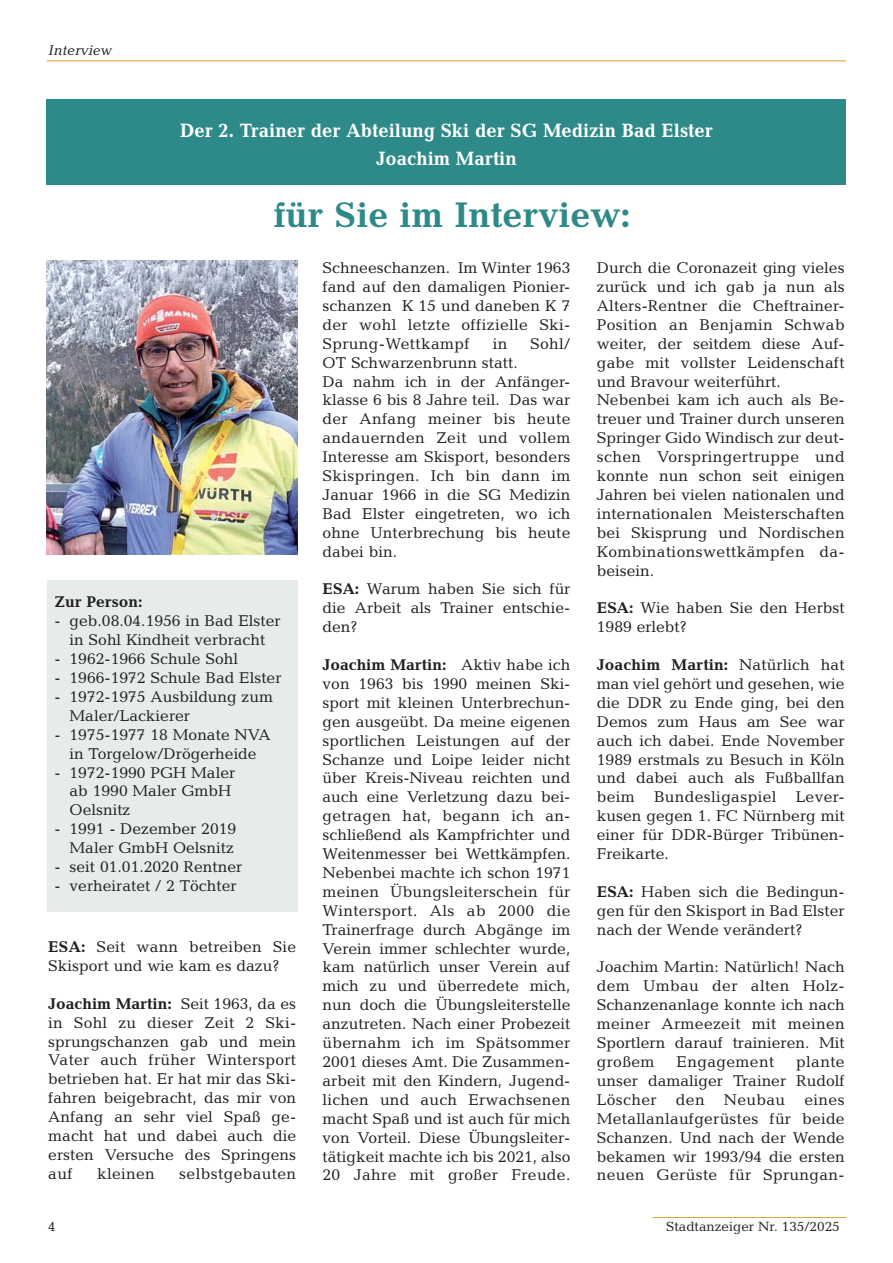
<style>
.page{position:relative;width:893px;height:1263px;background:#fff}
.page>*{position:absolute;margin:0;border:0;box-sizing:border-box;transform-origin:0 0}
.t1{font:700 36px "Candida";color:#2e8a88}
.t2{font:700 19.5px/28.5px "Candida";color:#fff;text-align:center;scale:.95 1}
.t3{font:15.75px/18.9px "Candida";color:#231f20;text-align:justify}
.t4{font:15.75px "Candida";letter-spacing:.02em;color:#231f20}
.t5{font:700 15.75px "Candida";color:#231f20}
.t6{font:italic 14.25px "Candida";color:#231f20}
.t7{font:13.5px "Candida";color:#231f20}
.s1{font-weight:700}
</style>
<div class="page">
<hr style="left:653px;top:1217px;width:193px;height:1px;background:#dca032">
<hr style="left:47px;top:60px;width:799px;height:1px;background:#dca032">
<img style="left:47px;top:261px;width:251px;height:293px">
<div style="left:47px;top:99px;width:799px;height:85px;background:#2e8a88"></div>
<div style="left:47px;top:580px;width:251px;height:331px;background:#e6ecec"></div>
<p class="t6" style="left:48px;top:45px;width:65px">Interview</p>
<p class="t2" style="left:180px;top:118px;width:562px">Der 2. Trainer der Abteilung Ski der SG Medizin Bad Elster<br>Joachim Martin</p>
<h1 class="t1" style="left:273px;top:203px;width:359px">für Sie im Interview:</h1>
<p class="t5" style="left:55px;top:597px;width:89px">Zur Person:</p>
<p class="t3" style="left:55px;top:613px;width:227px;text-align:center">- geb.08.04.1956 in Bad Elster in Sohl Kindheit verbracht</p>
<p class="t3" style="left:55px;top:651px;width:185px">- 1962-1966 Schule Sohl</p>
<p class="t3" style="left:55px;top:670px;width:228px">- 1966-1972 Schule Bad Elster</p>
<p class="t3" style="left:70px;top:689px;width:205px;text-indent:-15px">- 1972-1975 Ausbildung zum<br>Maler/Lackierer</p>
<p class="t3" style="left:55px;top:727px;width:218px;text-align:center">- 1975-1977 18 Monate NVA in Torgelow/Drögerheide</p>
<p class="t3" style="left:70px;top:764px;width:167px;text-align:left;text-indent:-15px">- 1972-1990 PGH Maler ab 1990 Maler GmbH<br>Oelsnitz</p>
<p class="t3" style="left:55px;top:821px;width:183px;text-align:right">- 1991 - Dezember 2019<br>Maler GmbH Oelsnitz</p>
<p class="t3" style="left:55px;top:859px;width:189px">- seit 01.01.2020 Rentner</p>
<p class="t3" style="left:55px;top:878px;width:183px">- verheiratet / 2 Töchter</p>
<p class="t3" style="left:48px;top:939px;width:249px"><span class="s1">ESA:</span> Seit wann betreiben Sie<br>Skisport und wie kam es dazu?</p>
<p class="t3" style="left:48px;top:995px;width:249px"><span class="s1">Joachim Martin:</span> Seit 1963, da es in Sohl zu dieser Zeit 2 Ski&shy;sprungschanzen gab und mein Vater auch früher Wintersport betrieben hat. Er hat mir das Ski&shy;fahren beigebracht, das mir von Anfang an sehr viel Spaß ge&shy;macht hat und dabei auch die ersten Versuche des Springens auf</p>
<p class="t4" style="left:97px;top:1168px;width:59px">kleinen</p>
<p class="t4" style="left:179px;top:1168px;width:118px">selbstgebauten</p>
<p class="t3" style="left:323px;top:260px;width:249px">Schneeschanzen. Im Winter 1963 fand auf den damaligen Pionier&shy;schanzen K 15 und daneben K 7 der wohl letzte offizielle Ski-Sprung-Wettkampf</p>
<p class="t3" style="left:493px;top:336px;width:16px">in</p>
<p class="t3" style="left:530px;top:336px;width:42px">Sohl/</p>
<p class="t3" style="left:323px;top:354px;width:249px;text-align:left">OT Schwarzenbrunn statt.<br>Da nahm ich in der Anfänger&shy;klasse 6 bis 8 Jahre teil. Das war der Anfang meiner bis heute andauernden Zeit und vollem<br>Interesse am Skisport, besonders<br>Skispringen. Ich bin dann im<br>Januar 1966 in die SG Medizin<br>Bad Elster eingetreten, wo ich ohne Unterbrechung bis heute dabei bin.</p>
<p class="t3" style="left:323px;top:581px;width:249px"><span class="s1">ESA:</span> Warum haben Sie sich für die Arbeit als Trainer entschie&shy;den?</p>
<p class="t3" style="left:323px;top:657px;width:249px"><span class="s1">Joachim Martin:</span> Aktiv habe ich von 1963 bis 1990 meinen Ski&shy;sport mit kleinen Unterbrechun&shy;gen ausgeübt. Da meine eigenen sportlichen Leistungen auf der Schanze und Loipe leider nicht über Kreis-Niveau reichten und auch eine Verletzung dazu bei&shy;getragen hat, begann ich an&shy;schließend als Kampfrichter und Weitenmesser bei Wettkämpfen.<br>Nebenbei machte ich schon 1971 meinen Übungsleiterschein für Wintersport. Als ab 2000 die Trainerfrage durch Abgänge im Verein immer schlechter wurde, kam natürlich unser Verein auf mich zu und überredete mich, nun doch die Übungsleiterstelle anzutreten. Nach einer Probezeit übernahm ich im Spätsommer 2001 dieses Amt. Die Zusammen&shy;arbeit mit den Kindern, Jugend&shy;lichen und auch Erwachsenen macht Spaß und ist auch für mich von Vorteil. Diese Übungsleiter&shy;tätigkeit machte ich bis 2021, also 20 Jahre mit großer Freude.</p>
<p class="t3" style="left:597px;top:260px;width:249px;text-align:left">Durch die Coronazeit ging vieles zurück und ich gab ja nun als<br>Alters-Rentner die Cheftrainer-<br>Position an Benjamin Schwab weiter, der seitdem diese Auf&shy;gabe mit vollster Leidenschaft und Bravour weiterführt.<br>Nebenbei kam ich auch als Be&shy;treuer und Trainer durch unseren<br>Springer Gido Windisch zur deut&shy;schen Vorspringertruppe und konnte nun schon seit einigen<br>Jahren bei vielen nationalen und internationalen Meisterschaften bei Skisprung und Nordischen<br>Kombinationswettkämpfen da&shy;beisein.</p>
<p class="t3" style="left:597px;top:600px;width:249px"><span class="s1">ESA:</span> Wie haben Sie den Herbst<br>1989 erlebt?</p>
<p class="t3" style="left:597px;top:657px;width:249px"><span class="s1">Joachim Martin:</span> Natürlich hat man viel gehört und gesehen, wie die DDR zu Ende ging, bei den Demos zum Haus am See war auch ich dabei. Ende November 1989 erstmals zu Besuch in Köln und dabei auch als Fußballfan beim Bundesligaspiel Lever&shy;kusen gegen 1. FC Nürnberg mit einer für DDR-Bürger Tribünen-Freikarte.</p>
<p class="t3" style="left:597px;top:884px;width:249px"><span class="s1">ESA:</span> Haben sich die Bedingun&shy;gen für den Skisport in Bad Elster nach der Wende verändert?</p>
<p class="t3" style="left:597px;top:959px;width:249px">Joachim Martin: Natürlich! Nach dem Umbau der alten Holz-Schanzenanlage konnte ich nach meiner Armeezeit mit meinen Sportlern darauf trainieren. Mit großem</p>
<p class="t3" style="left:597px;top:1054px;width:249px;text-indent:199px">plante unser damaliger Trainer Rudolf Löscher den Neubau eines Metallanlaufgerüstes für beide Schanzen. Und nach der Wende bekamen wir 1993/94 die ersten neuen Gerüste für Sprungan-</p>
<p class="t4" style="left:677px;top:1056px;width:99px">Engagement</p>
<p class="t7" style="left:48px;top:1222px;width:9px">4</p>
<p class="t7" style="left:666px;top:1222px;width:175px">Stadtanzeiger Nr. 135/2025</p>
</div>
